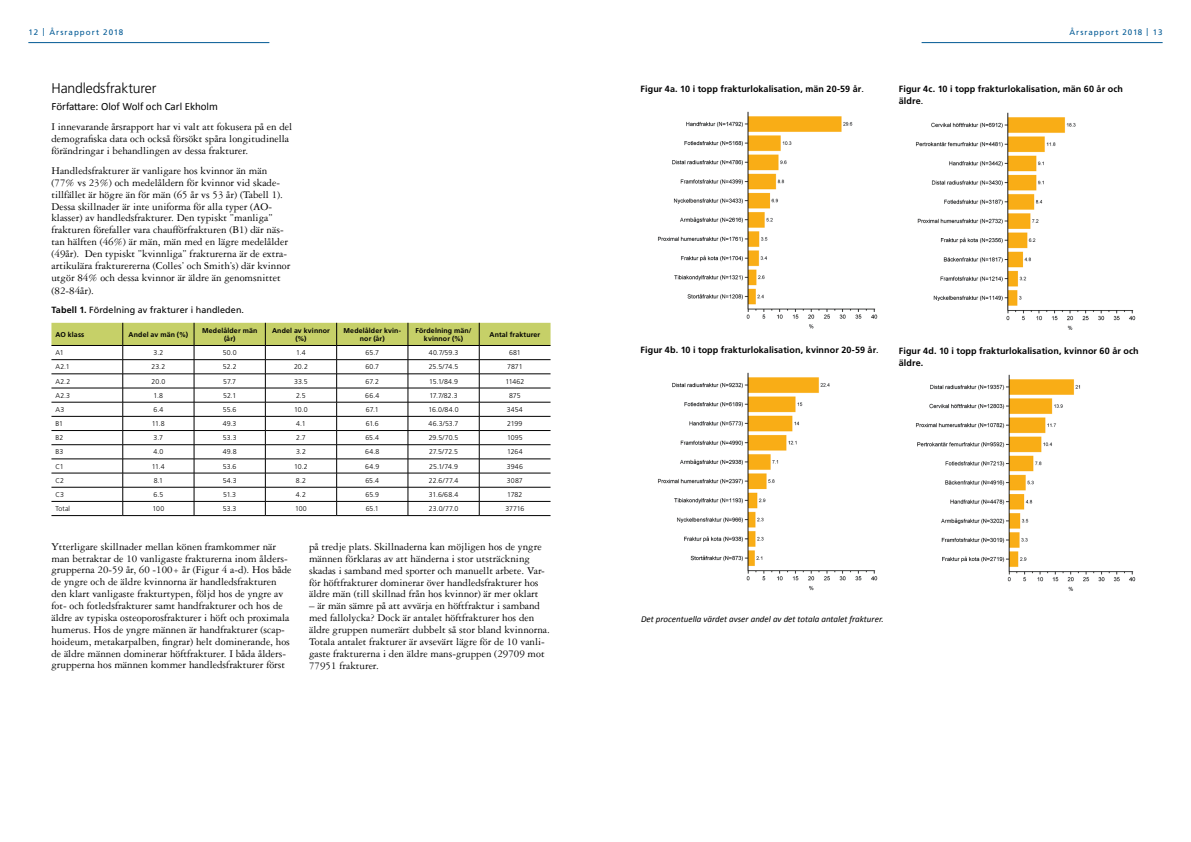
<style>
.page{position:relative;width:1191px;height:842px;background:#fff}
.page>*{position:absolute;margin:0;border:0;box-sizing:border-box;transform-origin:0 0}
.t1{font:300 14px "Frutiger LT Std";letter-spacing:-.015em;color:#000}
.t2{font:11px/11.9px "Garamond 3 LT Std";color:#000}
.t3{font:11px "Calibri";color:#000}
.t4{font:700 9px/12px "Frutiger LT Std";letter-spacing:.01em;color:#000}
.t5{font:italic 9px "Calibri";color:#000}
.t6{font:9px "Frutiger LT Std";letter-spacing:.005em;color:#000}
.t7{font:8px "Frutiger LT Std";letter-spacing:.12em;color:#005994}
.t8{font:300 7px "Frutiger LT Std";color:#000}
.t9{font:700 7px/8.4px "Frutiger LT Std";letter-spacing:.02em;color:#000;text-align:center}
.s1{font-weight:700}
.s2{font-weight:400}
</style>
<div class="page">
<hr style="left:28px;top:42px;width:241px;height:1px;background:#005994">
<hr style="left:921px;top:42px;width:241px;height:1px;background:#005994">
<hr style="left:51px;top:515px;width:72px;height:1px;background:#000">
<hr style="left:123px;top:515px;width:71px;height:1px;background:#000">
<hr style="left:194px;top:515px;width:71px;height:1px;background:#000">
<hr style="left:265px;top:515px;width:72px;height:1px;background:#000">
<hr style="left:337px;top:515px;width:71px;height:1px;background:#000">
<hr style="left:408px;top:515px;width:71px;height:1px;background:#000">
<hr style="left:479px;top:515px;width:71px;height:1px;background:#000">
<svg style="left:51px;top:323px;width:499px;height:192px"></svg>
<img style="left:658px;top:111px;width:220px;height:218px">
<img style="left:658px;top:373px;width:220px;height:218px">
<img style="left:916px;top:112px;width:220px;height:218px">
<img style="left:916px;top:374px;width:220px;height:217px">
<p class="t7" style="left:28px;top:28px;width:96px">12 | Årsrapport 2018</p>
<p class="t7" style="left:1069px;top:28px;width:95px">Årsrapport 2018 | 13</p>
<p class="t1" style="left:51px;top:80px;width:106px">Handledsfrakturer</p>
<p class="t3" style="left:51px;top:100px;width:168px">Författare: Olof Wolf och Carl Ekholm</p>
<p class="t2" style="left:51px;top:121px;width:242px">I innevarande årsrapport har vi valt att fokusera på en del demografiska data och också försökt spåra longitudinella förändringar i behandlingen av dessa frakturer.</p>
<p class="t2" style="left:51px;top:165px;width:240px">Handledsfrakturer är vanligare hos kvinnor än män (77% vs 23%) och medelåldern för kvinnor vid skade&shy;tillfället är högre än för män (65 år vs 53 år) (Tabell 1).<br>Dessa skillnader är inte uniforma för alla typer (AO&shy;klasser) av handledsfrakturer. Den typiskt ”manliga” frakturen förefaller vara chaufförfrakturen (B1) där näs&shy;tan hälften (46%) är män, män med en lägre medelålder (49år). Den typiskt ”kvinnliga” frakturerna är de extra&shy;artikulära frakturererna (Colles’ och Smith’s) där kvinnor utgör 84% och dessa kvinnor är äldre än genomsnittet</p>
<p class="t2" style="left:51px;top:285px;width:44px">(82-84år).</p>
<p class="t6" style="left:51px;top:304px;width:194px"><span class="s1">Tabell 1.</span> Fördelning av frakturer i handleden.</p>
<p class="t9" style="left:55px;top:330px;width:30px">AO klass</p>
<p class="t9" style="left:129px;top:330px;width:61px">Andel av män (%)</p>
<p class="t9" style="left:202px;top:326px;width:57px;line-height:8px">Medelålder män (år)</p>
<p class="t9" style="left:272px;top:326px;width:59px">Andel av kvinnor (%)</p>
<p class="t9" style="left:343px;top:326px;width:59px">Medelålder kvin&shy;nor (år)</p>
<p class="t9" style="left:415px;top:326px;width:57px">Fördelning män/ kvinnor (%)</p>
<p class="t9" style="left:489px;top:330px;width:52px">Antal frakturer</p>
<p class="t8" style="left:55px;top:349px;width:10px">A1</p>
<p class="t8" style="left:153px;top:349px;width:11px">3.2</p>
<p class="t8" style="left:223px;top:349px;width:15px">50.0</p>
<p class="t8" style="left:296px;top:349px;width:11px">1.4</p>
<p class="t8" style="left:365px;top:349px;width:15px">65.7</p>
<p class="t8" style="left:429px;top:349px;width:31px">40.7/59.3</p>
<p class="t8" style="left:509px;top:349px;width:13px">681</p>
<p class="t8" style="left:55px;top:363px;width:16px">A2.1</p>
<p class="t8" style="left:151px;top:363px;width:15px">23.2</p>
<p class="t8" style="left:223px;top:363px;width:15px">52.2</p>
<p class="t8" style="left:294px;top:363px;width:15px">20.2</p>
<p class="t8" style="left:365px;top:363px;width:15px">60.7</p>
<p class="t8" style="left:429px;top:363px;width:31px">25.5/74.5</p>
<p class="t8" style="left:507px;top:363px;width:17px">7871</p>
<p class="t8" style="left:55px;top:377px;width:16px">A2.2</p>
<p class="t8" style="left:152px;top:377px;width:15px">20.0</p>
<p class="t8" style="left:223px;top:377px;width:14px">57.7</p>
<p class="t8" style="left:294px;top:377px;width:15px">33.5</p>
<p class="t8" style="left:366px;top:377px;width:15px">67.2</p>
<p class="t8" style="left:429px;top:377px;width:30px">15.1/84.9</p>
<p class="t8" style="left:505px;top:377px;width:20px">11462</p>
<p class="t8" style="left:55px;top:391px;width:16px">A2.3</p>
<p class="t8" style="left:154px;top:391px;width:11px">1.8</p>
<p class="t8" style="left:223px;top:391px;width:15px">52.1</p>
<p class="t8" style="left:296px;top:391px;width:11px">2.5</p>
<p class="t8" style="left:365px;top:391px;width:15px">66.4</p>
<p class="t8" style="left:429px;top:391px;width:30px">17.7/82.3</p>
<p class="t8" style="left:509px;top:391px;width:13px">875</p>
<p class="t8" style="left:55px;top:405px;width:10px">A3</p>
<p class="t8" style="left:153px;top:405px;width:11px">6.4</p>
<p class="t8" style="left:223px;top:405px;width:15px">55.6</p>
<p class="t8" style="left:294px;top:405px;width:15px">10.0</p>
<p class="t8" style="left:366px;top:405px;width:14px">67.1</p>
<p class="t8" style="left:428px;top:405px;width:31px">16.0/84.0</p>
<p class="t8" style="left:507px;top:405px;width:17px">3454</p>
<p class="t8" style="left:55px;top:420px;width:9px">B1</p>
<p class="t8" style="left:152px;top:420px;width:14px">11.8</p>
<p class="t8" style="left:223px;top:420px;width:15px">49.3</p>
<p class="t8" style="left:296px;top:420px;width:11px">4.1</p>
<p class="t8" style="left:366px;top:420px;width:15px">61.6</p>
<p class="t8" style="left:428px;top:420px;width:31px">46.3/53.7</p>
<p class="t8" style="left:507px;top:420px;width:17px">2199</p>
<p class="t8" style="left:55px;top:434px;width:9px">B2</p>
<p class="t8" style="left:154px;top:434px;width:11px">3.7</p>
<p class="t8" style="left:223px;top:434px;width:15px">53.3</p>
<p class="t8" style="left:296px;top:434px;width:11px">2.7</p>
<p class="t8" style="left:365px;top:434px;width:15px">65.4</p>
<p class="t8" style="left:429px;top:434px;width:31px">29.5/70.5</p>
<p class="t8" style="left:507px;top:434px;width:17px">1095</p>
<p class="t8" style="left:55px;top:448px;width:9px">B3</p>
<p class="t8" style="left:153px;top:448px;width:11px">4.0</p>
<p class="t8" style="left:223px;top:448px;width:15px">49.8</p>
<p class="t8" style="left:296px;top:448px;width:11px">3.2</p>
<p class="t8" style="left:365px;top:448px;width:16px">64.8</p>
<p class="t8" style="left:429px;top:448px;width:31px">27.5/72.5</p>
<p class="t8" style="left:507px;top:448px;width:17px">1264</p>
<p class="t8" style="left:55px;top:462px;width:10px">C1</p>
<p class="t8" style="left:152px;top:462px;width:14px">11.4</p>
<p class="t8" style="left:223px;top:462px;width:15px">53.6</p>
<p class="t8" style="left:294px;top:462px;width:15px">10.2</p>
<p class="t8" style="left:365px;top:462px;width:15px">64.9</p>
<p class="t8" style="left:429px;top:462px;width:30px">25.1/74.9</p>
<p class="t8" style="left:507px;top:462px;width:18px">3946</p>
<p class="t8" style="left:55px;top:476px;width:10px">C2</p>
<p class="t8" style="left:154px;top:476px;width:11px">8.1</p>
<p class="t8" style="left:223px;top:476px;width:16px">54.3</p>
<p class="t8" style="left:296px;top:476px;width:12px">8.2</p>
<p class="t8" style="left:365px;top:476px;width:15px">65.4</p>
<p class="t8" style="left:429px;top:476px;width:31px">22.6/77.4</p>
<p class="t8" style="left:507px;top:476px;width:17px">3087</p>
<p class="t8" style="left:55px;top:491px;width:10px">C3</p>
<p class="t8" style="left:153px;top:491px;width:11px">6.5</p>
<p class="t8" style="left:223px;top:491px;width:15px">51.3</p>
<p class="t8" style="left:296px;top:491px;width:12px">4.2</p>
<p class="t8" style="left:365px;top:491px;width:15px">65.9</p>
<p class="t8" style="left:429px;top:491px;width:31px">31.6/68.4</p>
<p class="t8" style="left:507px;top:491px;width:17px">1782</p>
<p class="t8" style="left:55px;top:505px;width:16px">Total</p>
<p class="t8" style="left:152px;top:505px;width:13px">100</p>
<p class="t8" style="left:223px;top:505px;width:15px">53.3</p>
<p class="t8" style="left:295px;top:505px;width:13px">100</p>
<p class="t8" style="left:366px;top:505px;width:15px">65.1</p>
<p class="t8" style="left:429px;top:505px;width:31px">23.0/77.0</p>
<p class="t8" style="left:505px;top:505px;width:21px">37716</p>
<p class="t2" style="left:51px;top:540px;width:242px">Ytterligare skillnader mellan könen framkommer när man betraktar de 10 vanligaste frakturerna inom ålders&shy;grupperna 20-59 år, 60 -100+ år (Figur 4 a-d). Hos både de yngre och de äldre kvinnorna är handledsfrakturen den klart vanligaste frakturtypen, följd hos de yngre av fot- och fotledsfrakturer samt handfrakturer och hos de äldre av typiska osteoporosfrakturer i höft och proximala humerus. Hos de yngre männen är handfrakturer (scap&shy;hoideum, metakarpalben, fingrar) helt dominerande, hos de äldre männen dominerar höftfrakturer. I båda ålders&shy;grupperna hos männen kommer handledsfrakturer först</p>
<p class="t2" style="left:309px;top:541px;width:237px">på tredje plats. Skillnaderna kan möjligen hos de yngre männen förklaras av att händerna i stor utsträckning skadas i samband med sporter och manuellt arbete. Var&shy;för höftfrakturer dominerar över handledsfrakturer hos äldre män (till skillnad från hos kvinnor) är mer oklart</p>
<p class="t2" style="left:309px;top:600px;width:242px">– är män sämre på att avvärja en höftfraktur i samband med fallolycka? Dock är antalet höftfrakturer hos den äldre gruppen numerärt dubbelt så stor bland kvinnorna.<br>Totala antalet frakturer är avsevärt lägre för de 10 vanli&shy;gaste frakturerna i den äldre mans-gruppen (29709 mot 77951 frakturer.</p>
<p class="t4" style="left:640px;top:83px;width:225px">Figur 4a. 10 i topp frakturlokalisation, män 20-59 år<span class="s2">.</span></p>
<p class="t4" style="left:899px;top:83px;width:225px">Figur 4c. 10 i topp frakturlokalisation, män 60 år och äldre<span class="s2">.</span></p>
<p class="t4" style="left:640px;top:344px;width:239px">Figur 4b. 10 i topp frakturlokalisation, kvinnor 20-59 år<span class="s2">.</span></p>
<p class="t4" style="left:899px;top:344px;width:241px">Figur 4d. 10 i topp frakturlokalisation, kvinnor 60 år och äldre.</p>
<p class="t5" style="left:641px;top:612px;width:244px">Det procentuella värdet avser andel av det totala antalet frakturer.</p>
</div>
